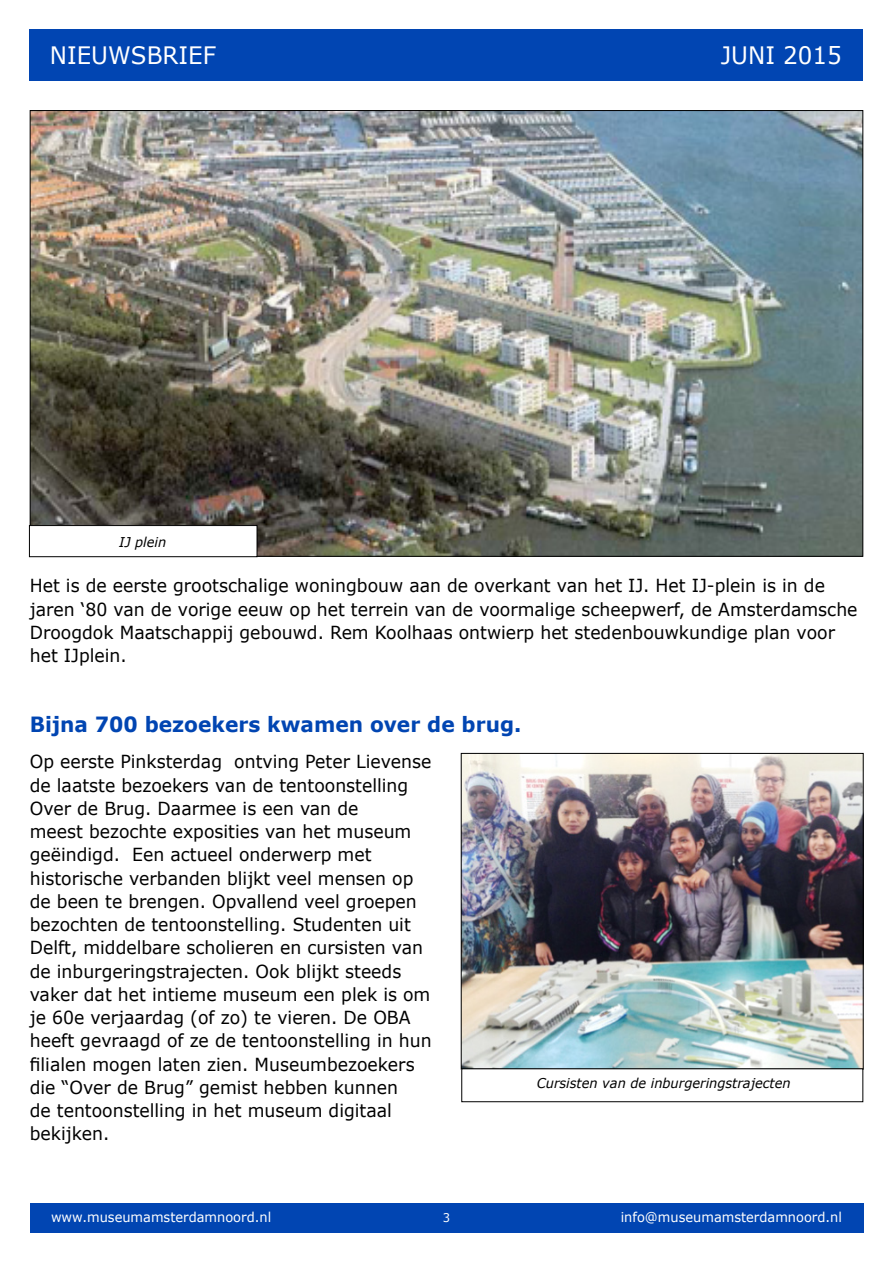
<style>
.page{position:relative;width:893px;height:1263px;background:#fff}
.page>*{position:absolute;margin:0;border:0;box-sizing:border-box;transform-origin:0 0}
.t1{font:24px "Verdana";color:#fff;scale:.96 1}
.t2{font:700 21px "Verdana";color:#0145b2;scale:.96 1}
.t3{font:18px/23.2px "Verdana";color:#000;scale:.96 1}
.t4{font:13.5px "Verdana";color:#fff;scale:.96 1}
.t5{font:italic 13.5px "Verdana";color:#000;scale:.96 1}
.t6{font:12px "Verdana";color:#fff;scale:.96 1}
</style>
<div class="page">
<div style="left:30px;top:30px;width:833px;height:51px;background:#0145b2"></div>
<div style="left:30px;top:1203px;width:833px;height:30px;background:#0145b2"></div>
<img style="left:32px;top:112px;width:829px;height:443px">
<div style="left:29px;top:525px;width:228px;height:32px;background:#fff"></div>
<div style="left:29px;top:525px;width:228px;height:32px;border:1px solid #000"></div>
<img style="left:463px;top:755px;width:399px;height:312px">
<div style="left:461px;top:1068px;width:402px;height:34px;border:1px solid #000"></div>
<h1 class="t1" style="left:50px;top:40px;width:175px">NIEUWSBRIEF</h1>
<h1 class="t1" style="left:721px;top:40px;width:128px">JUNI 2015</h1>
<p class="t5" style="left:119px;top:533px;width:50px">IJ plein</p>
<p class="t3" style="left:30px;top:574px;width:864px">Het is de eerste grootschalige woningbouw aan de overkant van het IJ. Het IJ-plein is in de jaren ‘80 van de vorige eeuw op het terrein van de voormalige scheepwerf, de Amsterdamsche Droogdok Maatschappij gebouwd. Rem Koolhaas ontwierp het stedenbouwkundige plan voor het IJplein.</p>
<p class="t2" style="left:30px;top:711px;width:514px">Bijna 700 bezoekers kwamen over de brug.</p>
<p class="t3" style="left:30px;top:750px;width:420px">Op eerste Pinksterdag ontving Peter Lievense de laatste bezoekers van de tentoonstelling Over de Brug. Daarmee is een van de<br>meest bezochte exposities van het museum geëindigd. Een actueel onderwerp met historische verbanden blijkt veel mensen op de been te brengen. Opvallend veel groepen bezochten de tentoonstelling. Studenten uit Delft, middelbare scholieren en cursisten van de inburgeringstrajecten. Ook blijkt steeds vaker dat het intieme museum een plek is om je 60e verjaardag (of zo) te vieren. De OBA heeft gevraagd of ze de tentoonstelling in hun filialen mogen laten zien. Museumbezoekers die “Over de Brug” gemist hebben kunnen<br>de tentoonstelling in het museum digitaal bekijken.</p>
<p class="t5" style="left:537px;top:1075px;width:266px">Cursisten van de inburgeringstrajecten</p>
<p class="t4" style="left:51px;top:1209px;width:231px">www.museumamsterdamnoord.nl</p>
<p class="t6" style="left:443px;top:1210px;width:9px">3</p>
<p class="t4" style="left:621px;top:1209px;width:232px">info@museumamsterdamnoord.nl</p>
</div>
